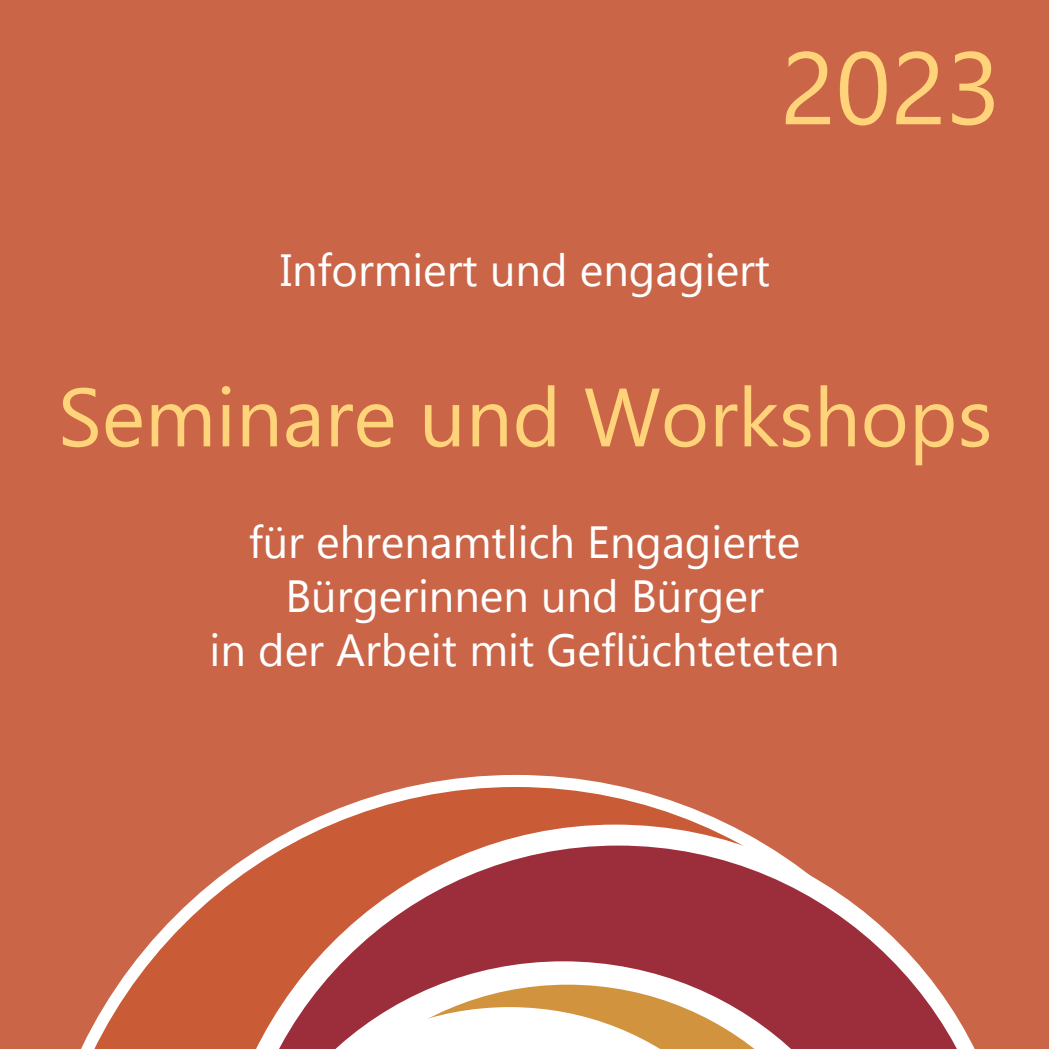
<style>
.page{position:relative;width:1049px;height:1049px;background:#ca6548}
.page>*{position:absolute;margin:0;border:0;box-sizing:border-box;transform-origin:0 0}
.t1{font:102.5px "Gadugi";color:#fed379}
.t2{font:82.5px "Gadugi";color:#fed379}
.t3{font:45px/54px "Gadugi";color:#fff;text-align:center}
</style>
<div class="page">
<svg style="left:81px;top:775px;width:647px;height:274px"></svg>
<svg style="left:213px;top:824px;width:553px;height:225px;fill:#ca5b37"></svg>
<svg style="left:234px;top:845px;width:741px;height:204px"></svg>
<svg style="left:229px;top:961px;width:668px;height:88px;background:#ba696d"></svg>
<svg style="left:232px;top:985px;width:639px;height:64px;background:#d29b8b"></svg>
<h1 class="t1" style="left:780px;top:26px;width:222px">2023</h1>
<p class="t3" style="left:280px;top:243px;width:492px">Informiert und engagiert</p>
<h2 class="t2" style="left:58px;top:367px;width:936px">Seminare und Workshops</h2>
<p class="t3" style="left:209px;top:515px;width:632px">für ehrenamtlich Engagierte<br>Bürgerinnen und Bürger<br>in der Arbeit mit Geflüchteteten</p>
</div>
